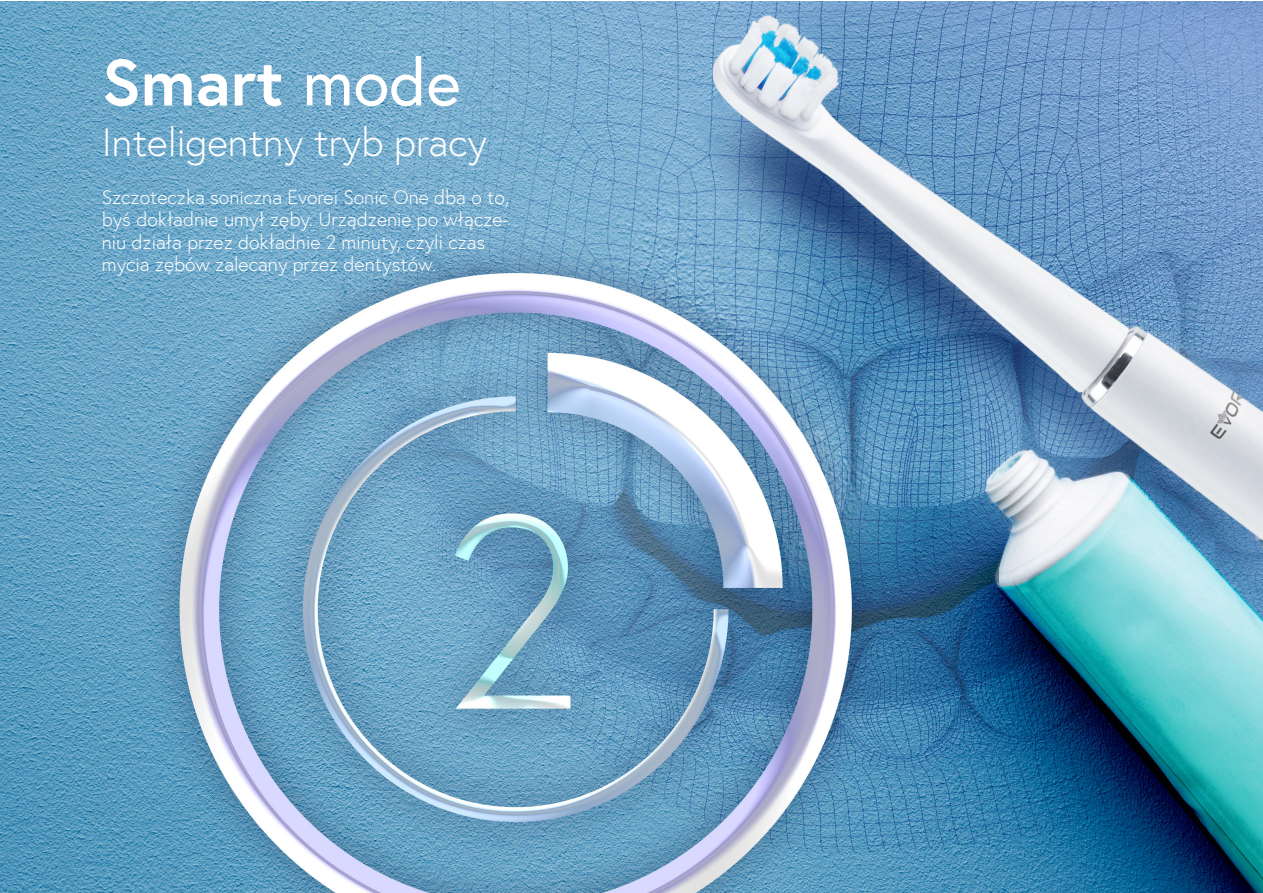
<style>
.page{position:relative;width:1263px;height:893px;background:#fff}
.page>*{position:absolute;margin:0;border:0;box-sizing:border-box;transform-origin:0 0}
.t1{font:700 65.55px "Europa";color:#fff}
.t2{font:300 39.6px "Europa";color:#fff}
.t3{font:300 19.5px/22.5px "Europa";color:#fff}
.s1{font-weight:400}
</style>
<div class="page">
<img style="left:0;top:1px;width:1263px;height:892px">
<h1 class="t1" style="left:102px;top:38px;width:360px">Smart <span class="s1">mode</span></h1>
<h2 class="t2" style="left:102px;top:118px;width:387px">Inteligentny tryb pracy</h2>
<p class="t3" style="left:102px;top:185px;width:409px">Szczoteczka soniczna Evorei Sonic One dba o to, byś dokładnie umył zęby. Urządzenie po włącze&shy;niu działa przez dokładnie 2 minuty, czyli czas mycia zębów zalecany przez dentystów.</p>
</div>
